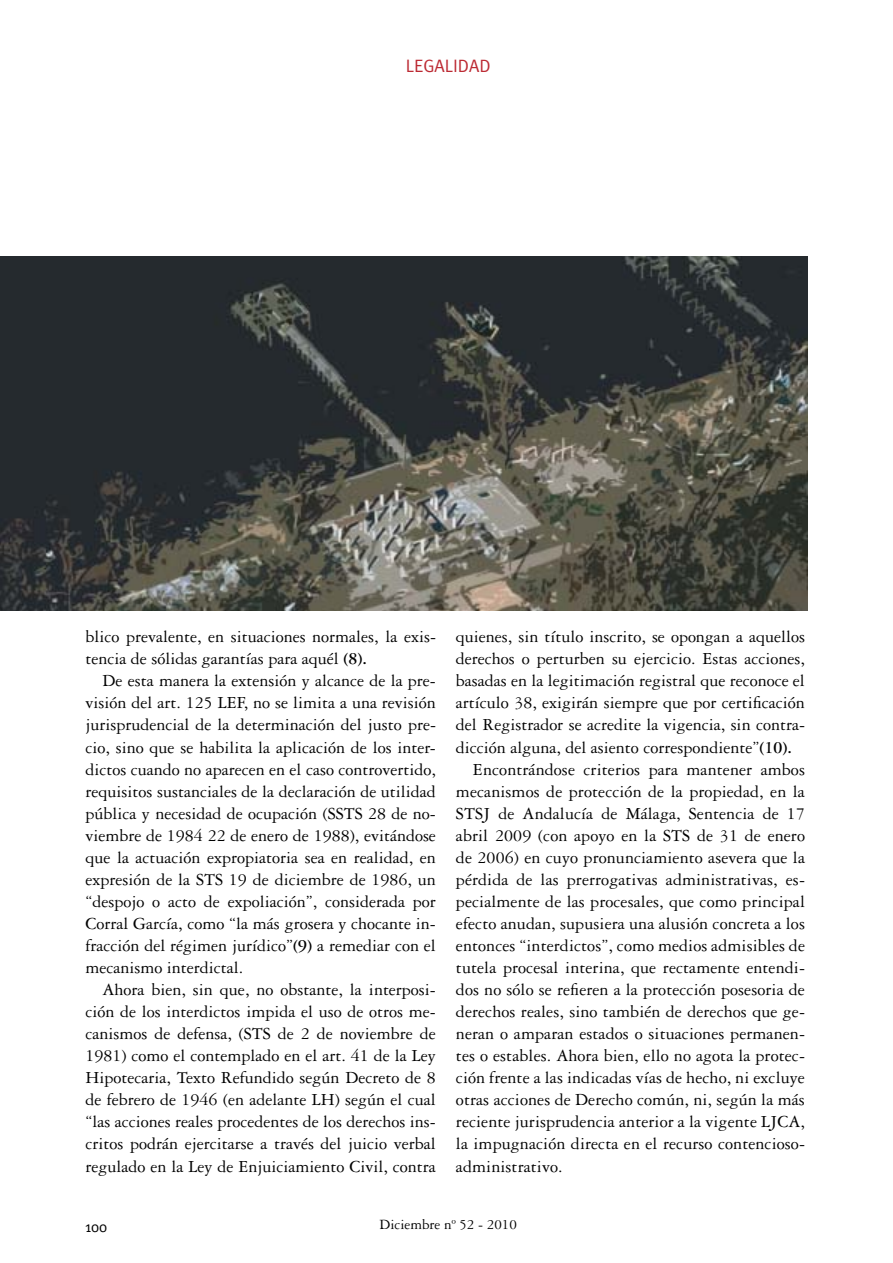
<style>
.page{position:relative;width:893px;height:1263px;background:#fff}
.page>*{position:absolute;margin:0;border:0;box-sizing:border-box;transform-origin:0 0}
.t1{font:18px/22px "Garamond Three";letter-spacing:.005em;color:#000;text-align:justify}
.t2{font:18px "Meta";color:#bc2a33}
.t3{font:15px "Garamond Three";color:#000}
.t4{font:15px "Meta";color:#000}
.s1{font-weight:700}
</style>
<div class="page">
<img style="left:0;top:257px;width:808px;height:354px">
<p class="t2" style="left:406px;top:56px;width:86px">LEGALIDAD</p>
<p class="t1" style="left:85px;top:626px;width:352px">blico prevalente, en situaciones normales, la exis&shy;tencia de sólidas garantías para aquél <span class="s1">(8).</span></p>
<p class="t1" style="left:85px;top:670px;width:352px;text-indent:17px">De esta manera la extensión y alcance de la pre&shy;visión del art. 125 LEF, no se limita a una revisión jurisprudencial de la determinación del justo pre&shy;cio, sino que se habilita la aplicación de los inter&shy;dictos cuando no aparecen en el caso controvertido, requisitos sustanciales de la declaración de utilidad pública y necesidad de ocupación (SSTS 28 de no&shy;viembre de 1984 22 de enero de 1988), evitándose que la actuación expropiatoria sea en realidad, en expresión de la STS 19 de diciembre de 1986, un “despojo o acto de expoliación”, considerada por Corral García, como “la más grosera y chocante in&shy;fracción del régimen jurídico”<span class="s1">(9)</span> a remediar con el mecanismo interdictal.</p>
<p class="t1" style="left:85px;top:979px;width:352px;text-indent:17px">Ahora bien, sin que, no obstante, la interposi&shy;ción de los interdictos impida el uso de otros me&shy;canismos de defensa, (STS de 2 de noviembre de 1981) como el contemplado en el art. 41 de la Ley Hipotecaria, Texto Refundido según Decreto de 8 de febrero de 1946 (en adelante LH) según el cual “las acciones reales procedentes de los derechos ins&shy;critos podrán ejercitarse a través del juicio verbal regulado en la Ley de Enjuiciamiento Civil, contra</p>
<p class="t1" style="left:456px;top:626px;width:351px">quienes, sin título inscrito, se opongan a aquellos</p>
<p class="t1" style="left:456px;top:648px;width:351px">derechos o perturben su ejercicio. Estas acciones,</p>
<p class="t1" style="left:456px;top:670px;width:350px">basadas en la legitimación registral que reconoce el</p>
<p class="t1" style="left:456px;top:692px;width:350px">artículo 38, exigirán siempre que por certificación</p>
<p class="t1" style="left:456px;top:714px;width:351px">del Registrador se acredite la vigencia, sin contra-</p>
<p class="t1" style="left:456px;top:736px;width:337px">dicción alguna, del asiento correspondiente”<span class="s1">(10).</span></p>
<p class="t1" style="left:473px;top:758px;width:334px">Encontrándose criterios para mantener ambos</p>
<p class="t1" style="left:456px;top:780px;width:350px">mecanismos de protección de la propiedad, en la</p>
<p class="t1" style="left:456px;top:802px;width:351px">STSJ de Andalucía de Málaga, Sentencia de 17</p>
<p class="t1" style="left:456px;top:824px;width:351px">abril 2009 (con apoyo en la STS de 31 de enero</p>
<p class="t1" style="left:456px;top:846px;width:351px">de 2006) en cuyo pronunciamiento asevera que la</p>
<p class="t1" style="left:456px;top:868px;width:351px">pérdida de las prerrogativas administrativas, es-</p>
<p class="t1" style="left:456px;top:890px;width:351px">pecialmente de las procesales, que como principal</p>
<p class="t1" style="left:456px;top:912px;width:351px">efecto anudan, supusiera una alusión concreta a los</p>
<p class="t1" style="left:456px;top:935px;width:351px">entonces “interdictos”, como medios admisibles de</p>
<p class="t1" style="left:456px;top:957px;width:351px">tutela procesal interina, que rectamente entendi-</p>
<p class="t1" style="left:456px;top:979px;width:350px">dos no sólo se refieren a la protección posesoria de</p>
<p class="t1" style="left:456px;top:1001px;width:351px">derechos reales, sino también de derechos que ge-</p>
<p class="t1" style="left:456px;top:1023px;width:351px">neran o amparan estados o situaciones permanen-</p>
<p class="t1" style="left:456px;top:1045px;width:351px">tes o estables. Ahora bien, ello no agota la protec-</p>
<p class="t1" style="left:456px;top:1067px;width:351px">ción frente a las indicadas vías de hecho, ni excluye</p>
<p class="t1" style="left:456px;top:1089px;width:350px">otras acciones de Derecho común, ni, según la más</p>
<p class="t1" style="left:456px;top:1111px;width:351px">reciente jurisprudencia anterior a la vigente LJCA,</p>
<p class="t1" style="left:456px;top:1133px;width:351px">la impugnación directa en el recurso contencioso-</p>
<p class="t1" style="left:456px;top:1155px;width:108px">administrativo.</p>
<p class="t4" style="left:85px;top:1218px;width:24px">100</p>
<p class="t3" style="left:380px;top:1216px;width:139px">Diciembre nº 52 - 2010</p>
</div>
